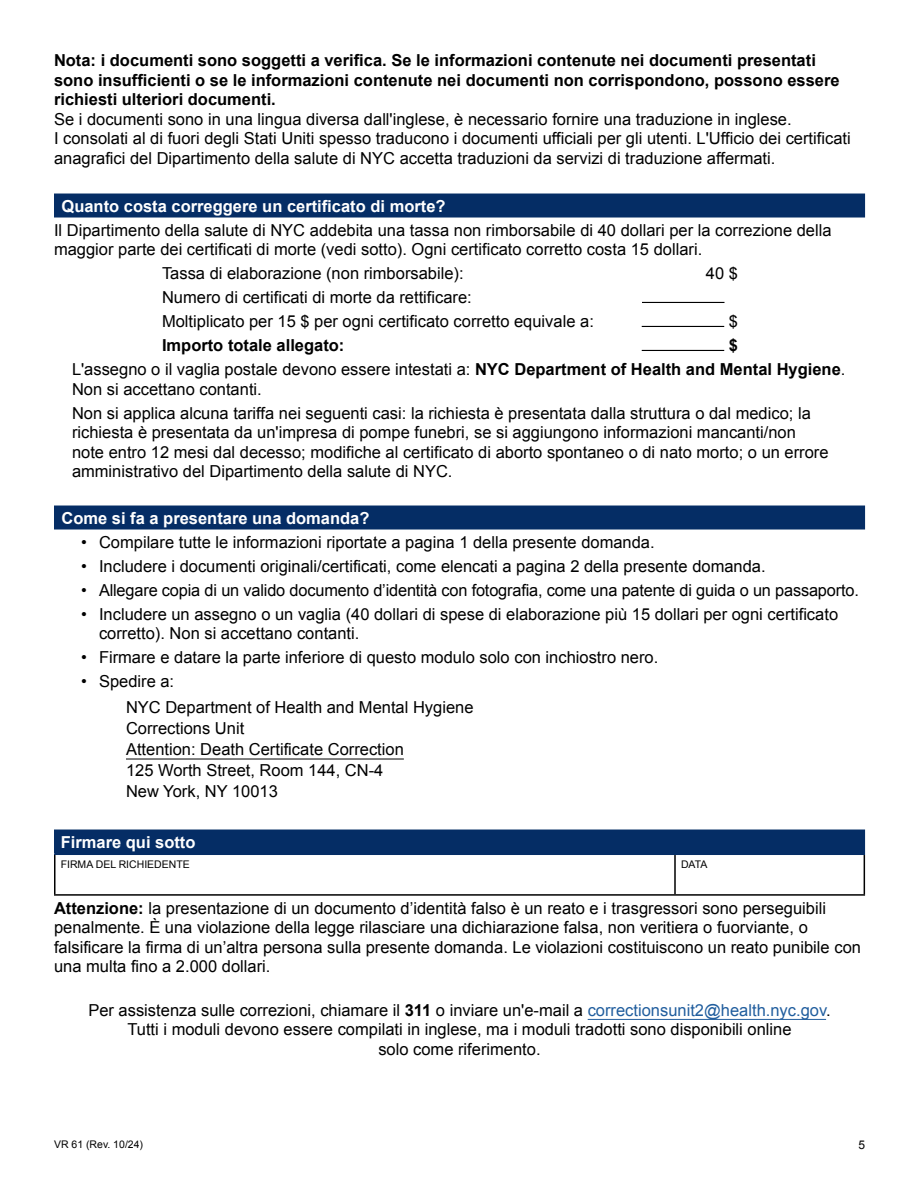
<style>
.page{position:relative;width:918px;height:1188px;background:#fff}
.page>*{position:absolute;margin:0;border:0;box-sizing:border-box;transform-origin:0 0}
.t1{font:16.5px/19.5px "Arial";color:#000}
.t2{font:700 16.5px/19.5px "Arial";color:#000}
.H1_Banner{font:700 16.5px "Arial";color:#fff}
.Field_Category{font:700 16.5px "Arial";color:#fff}
.t3{font:12px "Arial";color:#000}
.Field_Category_ALL_CAPS{font:10.5px "Arial";color:#000}
.s1{font-weight:700}
.s2{color:#215e9e}
</style>
<div class="page">
<div style="left:54px;top:194px;width:811px;height:24px;background:#052d65"></div>
<div style="left:54px;top:506px;width:811px;height:24px;background:#052d65"></div>
<hr style="left:126px;top:759px;width:278px;height:1px;background:#000">
<hr style="left:588px;top:1019px;width:238px;height:1px;background:#215e9e">
<hr style="left:642px;top:302px;width:82px;height:1px;background:#000">
<hr style="left:642px;top:326px;width:82px;height:1px;background:#000">
<hr style="left:642px;top:350px;width:82px;height:1px;background:#000">
<div style="left:55px;top:830px;width:809px;height:24px;background:#052d65"></div>
<hr style="left:54px;top:855px;width:2px;height:39px;background:#000">
<hr style="left:674px;top:855px;width:2px;height:39px;background:#000">
<hr style="left:864px;top:855px;width:1px;height:39px;background:#000">
<hr style="left:54px;top:894px;width:621px;height:2px;background:#000">
<hr style="left:675px;top:894px;width:190px;height:2px;background:#000">
<hr style="left:54px;top:830px;width:621px;height:1px;background:#052d65">
<hr style="left:54px;top:831px;width:2px;height:23px;background:#052d65">
<hr style="left:675px;top:830px;width:190px;height:1px;background:#052d65">
<svg style="left:864px;top:831px;width:1px;height:23px"></svg>
<hr style="left:54px;top:854px;width:621px;height:1px;background:#052d65">
<hr style="left:675px;top:854px;width:190px;height:1px;background:#052d65">
<p class="t2" style="left:54px;top:51px;width:787px">Nota: i documenti sono soggetti a verifica. Se le informazioni contenute nei documenti presentati sono insufficienti o se le informazioni contenute nei documenti non corrispondono, possono essere richiesti ulteriori documenti.</p>
<p class="t1" style="left:54px;top:109px;width:798px">Se i documenti sono in una lingua diversa dall'inglese, è necessario fornire una traduzione in inglese.<br>I consolati al di fuori degli Stati Uniti spesso traducono i documenti ufficiali per gli utenti. L'Ufficio dei certificati anagrafici del Dipartimento della salute di NYC accetta traduzioni da servizi di traduzione affermati.</p>
<p class="H1_Banner" style="left:62px;top:195px;width:386px">Quanto costa correggere un certificato di morte?</p>
<p class="t1" style="left:54px;top:220px;width:779px">Il Dipartimento della salute di NYC addebita una tassa non rimborsabile di 40 dollari per la correzione della maggior parte dei certificati di morte (vedi sotto). Ogni certificato corretto costa 15 dollari.</p>
<p class="t1" style="left:162px;top:264px;width:303px">Tassa di elaborazione (non rimborsabile):</p>
<p class="t1" style="left:706px;top:264px;width:34px">40 $</p>
<p class="t1" style="left:162px;top:288px;width:311px">Numero di certificati di morte da rettificare:</p>
<p class="t1" style="left:162px;top:312px;width:433px">Moltiplicato per 15 $ per ogni certificato corretto equivale a:</p>
<p class="t1" style="left:729px;top:312px;width:11px">$</p>
<p class="t2" style="left:162px;top:336px;width:184px">Importo totale allegato:</p>
<p class="t2" style="left:729px;top:336px;width:11px">$</p>
<p class="t1" style="left:72px;top:360px;width:775px">L'assegno o il vaglia postale devono essere intestati a: <span class="s1">NYC Department of Health and Mental Hygiene</span>.<br>Non si accettano contanti.</p>
<p class="t1" style="left:72px;top:403px;width:758px">Non si applica alcuna tariffa nei seguenti casi: la richiesta è presentata dalla struttura o dal medico; la richiesta è presentata da un'impresa di pompe funebri, se si aggiungono informazioni mancanti/non note entro 12 mesi dal decesso; modifiche al certificato di aborto spontaneo o di nato morto; o un errore amministrativo del Dipartimento della salute di NYC.</p>
<p class="H1_Banner" style="left:62px;top:507px;width:310px">Come si fa a presentare una domanda?</p>
<p class="t1" style="left:81px;top:532px;width:575px">• Compilare tutte le informazioni riportate a pagina 1 della presente domanda.</p>
<p class="t1" style="left:81px;top:556px;width:686px">• Includere i documenti originali/certificati, come elencati a pagina 2 della presente domanda.</p>
<p class="t1" style="left:81px;top:580px;width:779px">• Allegare copia di un valido documento d’identità con fotografia, come una patente di guida o un passaporto.</p>
<p class="t1" style="left:99px;top:604px;width:741px;text-indent:-18px">• Includere un assegno o un vaglia (40 dollari di spese di elaborazione più 15 dollari per ogni certificato corretto). Non si accettano contanti.</p>
<p class="t1" style="left:81px;top:648px;width:579px">• Firmare e datare la parte inferiore di questo modulo solo con inchiostro nero.</p>
<p class="t1" style="left:81px;top:672px;width:95px">• Spedire a:</p>
<p class="t1" style="left:126px;top:696px;width:349px;line-height:21px">NYC Department of Health and Mental Hygiene<br>Corrections Unit<br>Attention: Death Certificate Correction<br>125 Worth Street, Room 144, CN-4<br>New York, NY 10013</p>
<p class="Field_Category" style="left:61px;top:832px;width:136px">Firmare qui sotto</p>
<p class="Field_Category_ALL_CAPS" style="left:61px;top:857px;width:131px">FIRMA DEL RICHIEDENTE</p>
<p class="Field_Category_ALL_CAPS" style="left:681px;top:857px;width:28px">DATA</p>
<p class="t1" style="left:54px;top:898px;width:809px"><span class="s1">Attenzione:</span> la presentazione di un documento d’identità falso è un reato e i trasgressori sono perseguibili penalmente. È una violazione della legge rilasciare una dichiarazione falsa, non veritiera o fuorviante, o falsificare la firma di un’altra persona sulla presente domanda. Le violazioni costituiscono un reato punibile con una multa fino a 2.000 dollari.</p>
<p class="t1" style="left:88px;top:1000px;width:744px;text-align:center">Per assistenza sulle correzioni, chiamare il <span class="s1">311</span> o inviare un'e-mail a <span class="s2">correctionsunit2@health.nyc.gov</span>.<br>Tutti i moduli devono essere compilati in inglese, ma i moduli tradotti sono disponibili online<br>solo come riferimento.</p>
<p class="Field_Category_ALL_CAPS" style="left:54px;top:1137px;width:91px">VR 61 (Rev. 10/24)</p>
<p class="t3" style="left:858px;top:1137px;width:8px">5</p>
</div>
